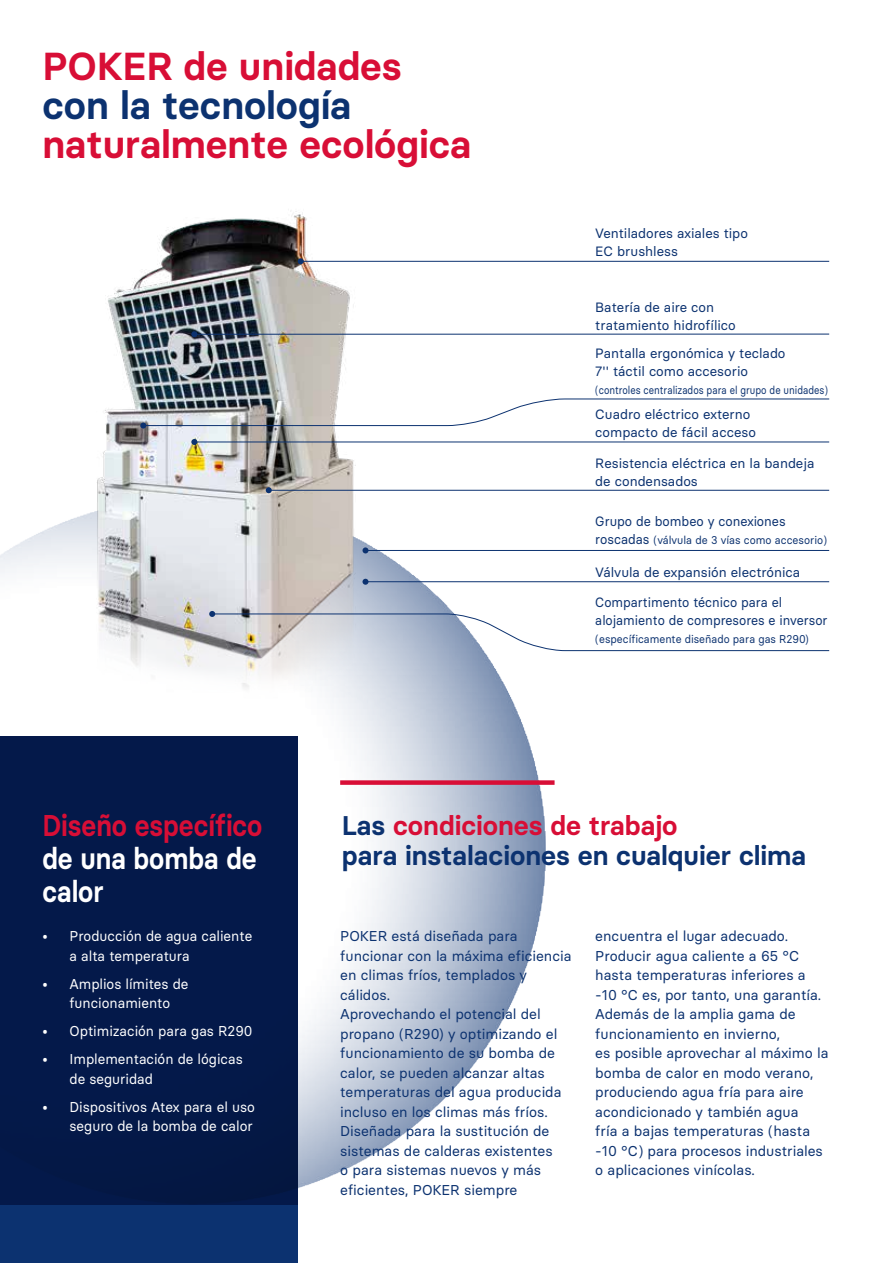
<style>
.page{position:relative;width:893px;height:1263px;background:#fff}
.page>*{position:absolute;margin:0;border:0;box-sizing:border-box;transform-origin:0 0}
.t1{font:600 39px "Basier Circle";color:#d80e36}
.t2{font:600 39px "Basier Circle";color:#0c3270}
.t3{font:600 30px/33px "Basier Circle";color:#fff;scale:.89 1}
.t4{font:600 30px "Basier Circle";color:#d80e36;scale:.89 1}
.t5{font:600 27px/30px "Basier Circle";color:#0c3270}
.t6{font:14.25px/19.5px "Basier Circle";color:#0c3270}
.t7{font:14.25px/19.5px "Basier Circle";color:#fff}
.t8{font:13.5px/18px "Basier Circle";color:#0c3270}
.t9{font:13.5px/18px "Basier Circle";color:#0c3270;scale:.95 1}
.t10{font:13.5px "Basier Circle";color:#0c3270;scale:.96 1}
.t11{font:11.25px "Basier Circle";color:#0c3270;scale:.86 1}
.t12{font:11.25px "Basier Circle";color:#0c3270;scale:.96 1}
.t13{font:11.25px "Basier Circle";color:#0c3270;scale:.95 1}
.s1{font-size:13.5px}
.s2{color:#d80e36}
</style>
<div class="page">
<svg style="left:0;top:736px;width:298px;height:527px;background:#041b4d"></svg>
<img style="left:55px;top:211px;width:351px;height:499px">
<hr style="left:301px;top:261px;width:528px;height:1px;background:#0c3270">
<svg style="left:298px;top:258px;width:6px;height:6px"></svg>
<hr style="left:194px;top:334px;width:635px;height:1px;background:#0c3270">
<svg style="left:191px;top:331px;width:6px;height:6px"></svg>
<hr style="left:365px;top:550px;width:464px;height:1px;background:#0c3270">
<svg style="left:362px;top:547px;width:6px;height:6px"></svg>
<hr style="left:194px;top:442px;width:635px;height:1px;background:#0c3270">
<svg style="left:191px;top:439px;width:6px;height:6px"></svg>
<svg style="left:209px;top:611px;width:621px;height:40px"></svg>
<hr style="left:269px;top:490px;width:560px;height:1px;background:#0c3270">
<svg style="left:266px;top:487px;width:6px;height:6px"></svg>
<hr style="left:365px;top:581px;width:464px;height:1px;background:#0c3270">
<svg style="left:362px;top:579px;width:6px;height:6px"></svg>
<svg style="left:140px;top:398px;width:690px;height:31px"></svg>
<div style="left:340px;top:780px;width:215px;height:5px;background:#d80e36"></div>
<h1 class="t1" style="left:43px;top:42px;width:361px">POKER de unidades</h1>
<h1 class="t2" style="left:43px;top:81px;width:310px">con la tecnología</h1>
<h1 class="t1" style="left:43px;top:120px;width:430px">naturalmente ecológica</h1>
<p class="t8" style="left:595px;top:224px;width:154px">Ventiladores axiales tipo<br>EC brushless</p>
<p class="t8" style="left:595px;top:298px;width:142px">Batería de aire con tratamiento hidrofílico</p>
<p class="t8" style="left:595px;top:344px;width:192px">Pantalla ergonómica y teclado<br>7'' táctil como accesorio</p>
<p class="t11" style="left:595px;top:383px;width:272px">(controles centralizados para el grupo de unidades)</p>
<p class="t8" style="left:595px;top:405px;width:162px">Cuadro eléctrico externo compacto de fácil acceso</p>
<p class="t8" style="left:595px;top:454px;width:221px">Resistencia eléctrica en la bandeja de condensados</p>
<p class="t10" style="left:595px;top:512px;width:200px">Grupo de bombeo y conexiones</p>
<p class="t12" style="left:595px;top:532px;width:243px"><span class="s1">roscadas</span> (válvula de 3 vías como accesorio)</p>
<p class="t8" style="left:595px;top:563px;width:207px">Válvula de expansión electrónica</p>
<p class="t9" style="left:595px;top:593px;width:246px">Compartimento técnico para el alojamiento de compresores e inversor</p>
<p class="t13" style="left:595px;top:632px;width:226px">(específicamente diseñado para gas R290)</p>
<h2 class="t4" style="left:43px;top:807px;width:249px">Diseño específico</h2>
<h2 class="t3" style="left:43px;top:842px;width:242px">de una bomba de calor</h2>
<p class="t7" style="left:70px;top:926px;width:184px;text-indent:-27px">• Producción de agua caliente a alta temperatura</p>
<p class="t7" style="left:70px;top:974px;width:121px;text-indent:-27px">• Amplios límites de funcionamiento</p>
<p class="t7" style="left:43px;top:1021px;width:212px">• Optimización para gas R290</p>
<p class="t7" style="left:70px;top:1049px;width:175px;text-indent:-27px">• Implementación de lógicas de seguridad</p>
<p class="t7" style="left:43px;top:1097px;width:214px;text-align:right">• Dispositivos Atex para el uso seguro de la bomba de calor</p>
<h3 class="t5" style="left:342px;top:810px;width:466px">Las <span class="s2">condiciones de trabajo<br></span>para instalaciones en cualquier clima</h3>
<p class="t6" style="left:340px;top:926px;width:233px">POKER está diseñada para funcionar con la máxima eficiencia en climas fríos, templados y cálidos.<br>Aprovechando el potencial del propano (R290) y optimizando el funcionamiento de su bomba de calor, se pueden alcanzar altas temperaturas del agua producida incluso en los climas más fríos.<br>Diseñada para la sustitución de sistemas de calderas existentes<br>o para sistemas nuevos y más eficientes, POKER siempre</p>
<p class="t6" style="left:595px;top:926px;width:235px">encuentra el lugar adecuado.<br>Producir agua caliente a 65 °C hasta temperaturas inferiores a -10 °C es, por tanto, una garantía.<br>Además de la amplia gama de funcionamiento en invierno,<br>es posible aprovechar al máximo la bomba de calor en modo verano, produciendo agua fría para aire acondicionado y también agua<br>fría a bajas temperaturas (hasta -10 °C) para procesos industriales o aplicaciones vinícolas.</p>
</div>
